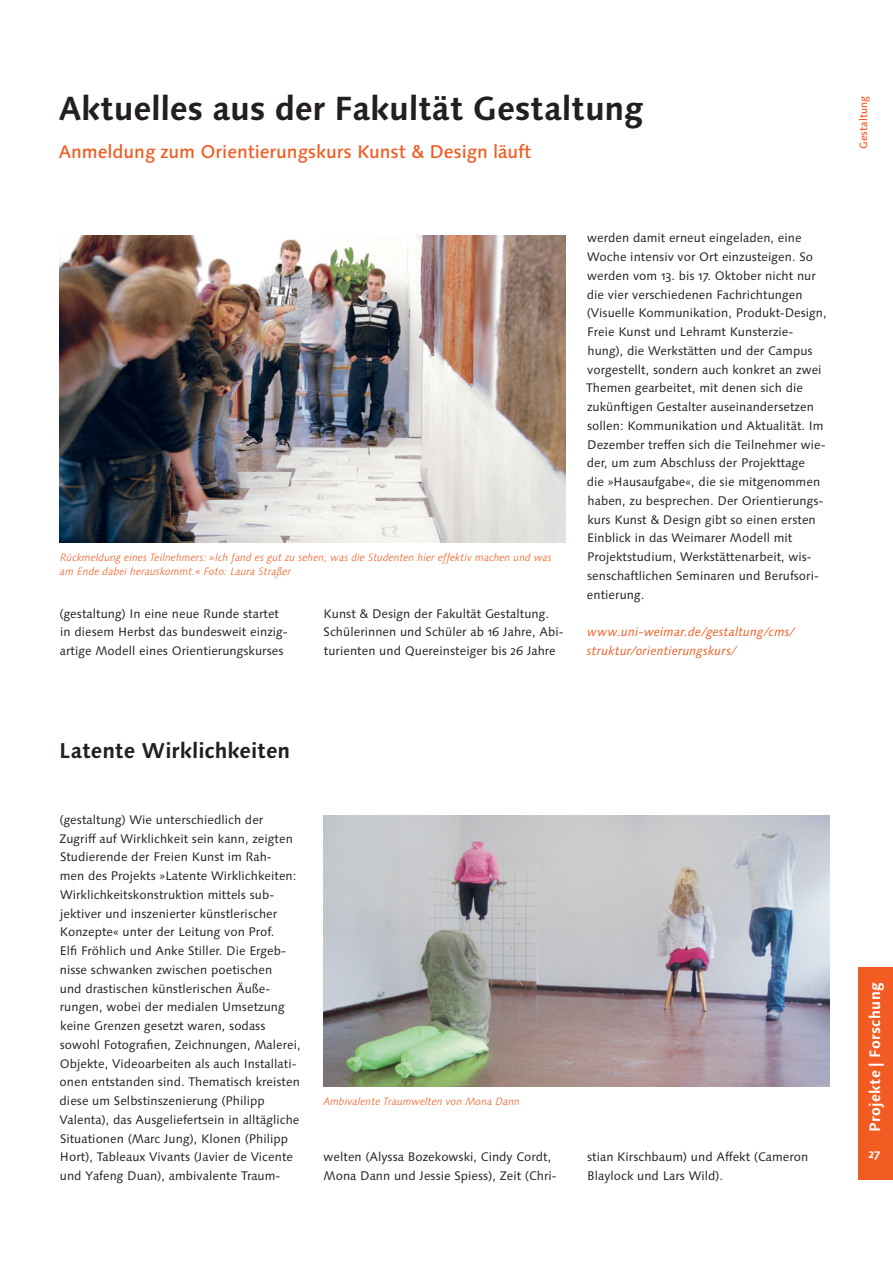
<style>
.page{position:relative;width:893px;height:1263px;background:#fff}
.page>*{position:absolute;margin:0;border:0;box-sizing:border-box;transform-origin:0 0}
.t1{font:700 33.45px "Linotype Syntax Os F";letter-spacing:-.01em;color:#231f20}
.t2{font:700 21.45px "Linotype Syntax Os F";letter-spacing:-.005em;color:#231f20}
.t3{font:500 18.45px "Linotype Syntax Os F";letter-spacing:-.005em;color:#f25b21}
.t4{font:700 15px "Linotype Syntax Os F";letter-spacing:.02em;color:#fff}
.t5{font:12.45px/18.8px "Linotype Syntax Os F";letter-spacing:.005em;color:#231f20}
.t6{font:italic 12.45px/18.8px "Linotype Syntax Os F";letter-spacing:.005em;color:#f25b21}
.t7{font:700 12px "Linotype Syntax Os F";color:#fff}
.t8{font:italic 300 10.65px/14.2px "Linotype Syntax Os F";color:#f25b21}
.t9{font:500 10.5px "Linotype Syntax Os F";color:#f25b21}
</style>
<div class="page">
<div style="left:859px;top:967px;width:34px;height:213px;background:#f25b21"></div>
<img style="left:60px;top:235px;width:506px;height:307px">
<img style="left:323px;top:815px;width:506px;height:271px">
<h1 class="t1" style="left:59px;top:88px;width:586px">Aktuelles aus der Fakultät Gestaltung</h1>
<h3 class="t3" style="left:59px;top:140px;width:474px">Anmeldung zum Orientierungskurs Kunst &amp; Design läuft</h3>
<p class="t8" style="left:60px;top:550px;width:493px">Rückmeldung eines Teilnehmers: »Ich fand es gut zu sehen, was die Studenten hier effektiv machen und was am Ende dabei herauskommt.« Foto: Laura Straßer</p>
<p class="t5" style="left:60px;top:604px;width:230px">(gestaltung) In eine neue Runde startet in diesem Herbst das bundesweit einzig&shy;artige Modell eines Orientierungskurses</p>
<p class="t5" style="left:324px;top:604px;width:242px">Kunst &amp; Design der Fakultät Gestaltung.<br>Schülerinnen und Schüler ab 16 Jahre, Abi&shy;turienten und Quereinsteiger bis 26 Jahre</p>
<p class="t5" style="left:586px;top:229px;width:242px">werden damit erneut eingeladen, eine Woche intensiv vor Ort einzusteigen. So werden vom 13. bis 17. Oktober nicht nur die vier verschiedenen Fachrichtungen (Visuelle Kommunikation, Produkt-Design, Freie Kunst und Lehramt Kunsterzie&shy;hung), die Werkstätten und der Campus vorgestellt, sondern auch konkret an zwei Themen gearbeitet, mit denen sich die zukünftigen Gestalter auseinandersetzen sollen: Kommunikation und Aktualität. Im Dezember treffen sich die Teilnehmer wie&shy;der, um zum Abschluss der Projekttage<br>die »Hausaufgabe«, die sie mitgenommen haben, zu besprechen. Der Orientierungs&shy;kurs Kunst &amp; Design gibt so einen ersten Einblick in das Weimarer Modell mit Projektstudium, Werkstättenarbeit, wis&shy;senschaftlichen Seminaren und Berufsori&shy;entierung.</p>
<p class="t6" style="left:587px;top:623px;width:210px">www.uni-weimar.de/gestaltung/cms/ struktur/orientierungskurs/</p>
<h2 class="t2" style="left:59px;top:737px;width:232px">Latente Wirklichkeiten</h2>
<p class="t5" style="left:59px;top:810px;width:243px">(gestaltung) Wie unterschiedlich der Zugriff auf Wirklichkeit sein kann, zeigten Studierende der Freien Kunst im Rah-<br>men des Projekts »Latente Wirklichkeiten:<br>Wirklichkeitskonstruktion mittels sub&shy;jektiver und inszenierter künstlerischer Konzepte« unter der Leitung von Prof.<br>Elfi Fröhlich und Anke Stiller. Die Ergeb&shy;nisse schwanken zwischen poetischen<br>und drastischen künstlerischen Äuße&shy;rungen, wobei der medialen Umsetzung keine Grenzen gesetzt waren, sodass sowohl Fotografien, Zeichnungen, Malerei, Objekte, Videoarbeiten als auch Installati&shy;onen entstanden sind. Thematisch kreisten diese um Selbstinszenierung (Philipp Valenta), das Ausgeliefertsein in alltägliche Situationen (Marc Jung), Klonen (Philipp Hort), Tableaux Vivants (Javier de Vicente und Yafeng Duan), ambivalente Traum-</p>
<p class="t8" style="left:323px;top:1094px;width:198px">Ambivalente Traumwelten von Mona Dann</p>
<p class="t5" style="left:323px;top:1148px;width:235px">welten (Alyssa Bozekowski, Cindy Cordt,<br>Mona Dann und Jessie Spiess), Zeit (Chri-</p>
<p class="t5" style="left:587px;top:1148px;width:223px">stian Kirschbaum) und Affekt (Cameron<br>Blaylock und Lars Wild).</p>
<p class="t9" style="left:857px;top:149px;width:54px;rotate:-90deg">Gestaltung</p>
<p class="t4" style="left:865px;top:1132px;width:151px;rotate:-90deg">Projekte | Forschung</p>
<p class="t7" style="left:868px;top:1146px;width:13px">27</p>
</div>
